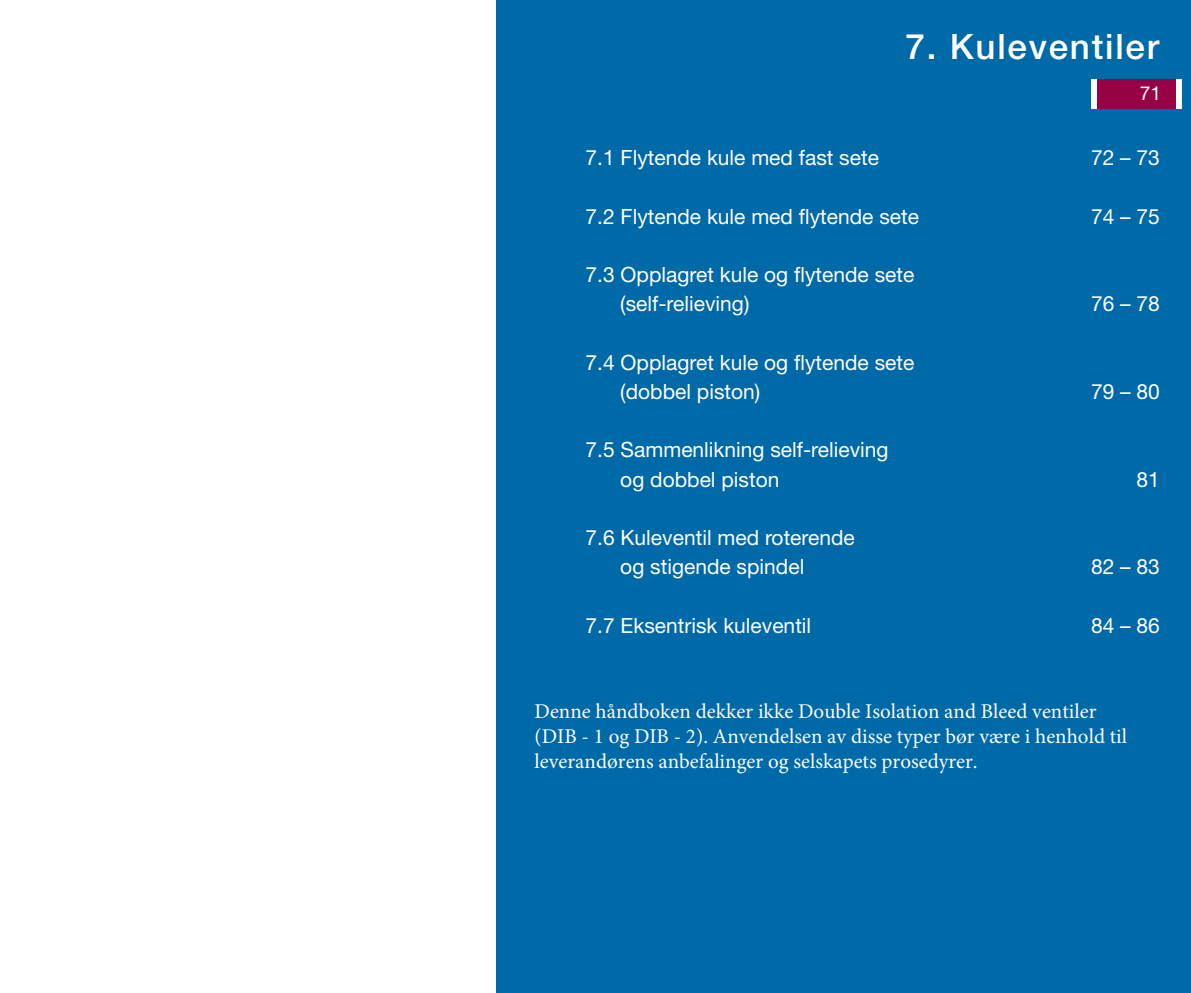
<style>
.page{position:relative;width:1191px;height:993px;background:#fff}
.page>*{position:absolute;margin:0;border:0;box-sizing:border-box;transform-origin:0 0}
.t1{font:500 35px "Helvetica Neue";letter-spacing:.05em;color:#fff}
.t2{font:21px/29.2px "Helvetica Neue";color:#fff}
.t3{font:21px/25.2px "Minion Pro";color:#fff}
.t4{font:19.25px "Helvetica Neue";color:#fff}
</style>
<div class="page">
<div style="left:496px;top:0;width:695px;height:992px;background:#0069a8"></div>
<div style="left:1096px;top:79px;width:80px;height:30px;background:#970245"></div>
<div style="left:1091px;top:79px;width:6px;height:30px;background:#fff"></div>
<div style="left:1176px;top:79px;width:5px;height:30px;background:#fff"></div>
<h1 class="t1" style="left:905px;top:26px;width:255px">7. Kuleventiler</h1>
<p class="t4" style="left:1139px;top:81px;width:23px">71</p>
<p class="t2" style="left:585px;top:143px;width:295px">7.1 Flytende kule med fast sete</p>
<p class="t2" style="left:1091px;top:143px;width:70px">72 – 73</p>
<p class="t2" style="left:585px;top:201px;width:335px">7.2 Flytende kule med flytende sete</p>
<p class="t2" style="left:1091px;top:201px;width:70px">74 – 75</p>
<p class="t2" style="left:620px;top:260px;width:295px;text-indent:-35px">7.3 Opplagret kule og flytende sete (self-relieving)</p>
<p class="t2" style="left:1091px;top:289px;width:70px">76 – 78</p>
<p class="t2" style="left:620px;top:347px;width:295px;text-indent:-35px">7.4 Opplagret kule og flytende sete (dobbel piston)</p>
<p class="t2" style="left:620px;top:435px;width:270px;text-indent:-35px">7.5 Sammenlikning self-relieving og dobbel piston</p>
<p class="t2" style="left:620px;top:522px;width:236px;text-indent:-35px">7.6 Kuleventil med roterende og stigende spindel</p>
<p class="t2" style="left:1091px;top:376px;width:70px">79 – 80</p>
<p class="t2" style="left:1136px;top:464px;width:25px">81</p>
<p class="t2" style="left:1091px;top:551px;width:70px">82 – 83</p>
<p class="t2" style="left:585px;top:610px;width:227px">7.7 Eksentrisk kuleventil</p>
<p class="t2" style="left:1091px;top:610px;width:70px">84 – 86</p>
<p class="t3" style="left:534px;top:698px;width:594px">Denne håndboken dekker ikke Double Isolation and Bleed ventiler (DIB - 1 og DIB - 2). Anvendelsen av disse typer bør være i henhold til leverandørens anbefalinger og selskapets prosedyrer.</p>
</div>
